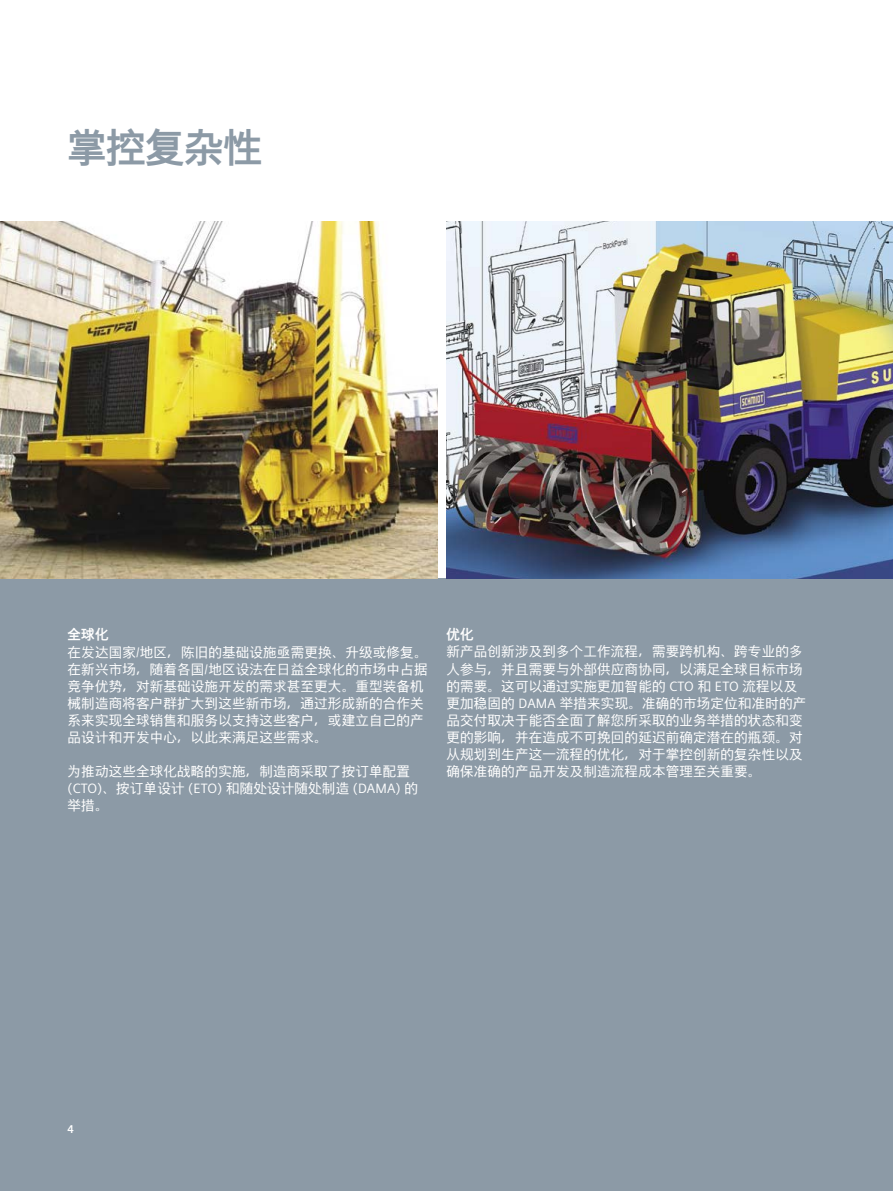
<style>
.page{position:relative;width:893px;height:1191px;background:#fff}
.page>*{position:absolute;margin:0;border:0;box-sizing:border-box;transform-origin:0 0}
.t1{font:700 39px "Siemens Sans Global";color:#8c9aa6}
.t2{font:13.5px/17px "Siemens Sans Global";letter-spacing:.015em;color:#fff}
.t3{font:700 13.5px "Siemens Sans Global";color:#fff}
.t4{font:700 11.25px "Siemens Sans Global";color:#fff}
</style>
<div class="page">
<div style="left:0;top:578px;width:893px;height:613px;background:#8c9aa6"></div>
<img style="left:446px;top:221px;width:447px;height:357px">
<img style="left:0;top:221px;width:438px;height:357px">
<h1 class="t1" style="left:68px;top:125px;width:196px">掌控复杂性</h1>
<p class="t3" style="left:68px;top:627px;width:42px">全球化</p>
<p class="t2" style="left:68px;top:644px;width:361px">在发达国家/地区，陈旧的基础设施亟需更换、升级或修复。在新兴市场，随着各国/地区设法在日益全球化的市场中占据竞争优势，对新基础设施开发的需求甚至更大。重型装备机械制造商将客户群扩大到这些新市场，通过形成新的合作关系来实现全球销售和服务以支持这些客户，或建立自己的产品设计和开发中心，以此来满足这些需求。</p>
<p class="t2" style="left:68px;top:763px;width:352px">为推动这些全球化战略的实施，制造商采取了按订单配置(CTO)、按订单设计 (ETO) 和随处设计随处制造 (DAMA) 的举措。</p>
<p class="t3" style="left:446px;top:627px;width:29px">优化</p>
<p class="t2" style="left:446px;top:644px;width:361px">新产品创新涉及到多个工作流程，需要跨机构、跨专业的多人参与，并且需要与外部供应商协同，以满足全球目标市场的需要。这可以通过实施更加智能的 CTO 和 ETO 流程以及更加稳固的 DAMA 举措来实现。准确的市场定位和准时的产品交付取决于能否全面了解您所采取的业务举措的状态和变更的影响，并在造成不可挽回的延迟前确定潜在的瓶颈。对从规划到生产这一流程的优化，对于掌控创新的复杂性以及确保准确的产品开发及制造流程成本管理至关重要。</p>
<p class="t4" style="left:68px;top:1122px;width:8px">4</p>
</div>
